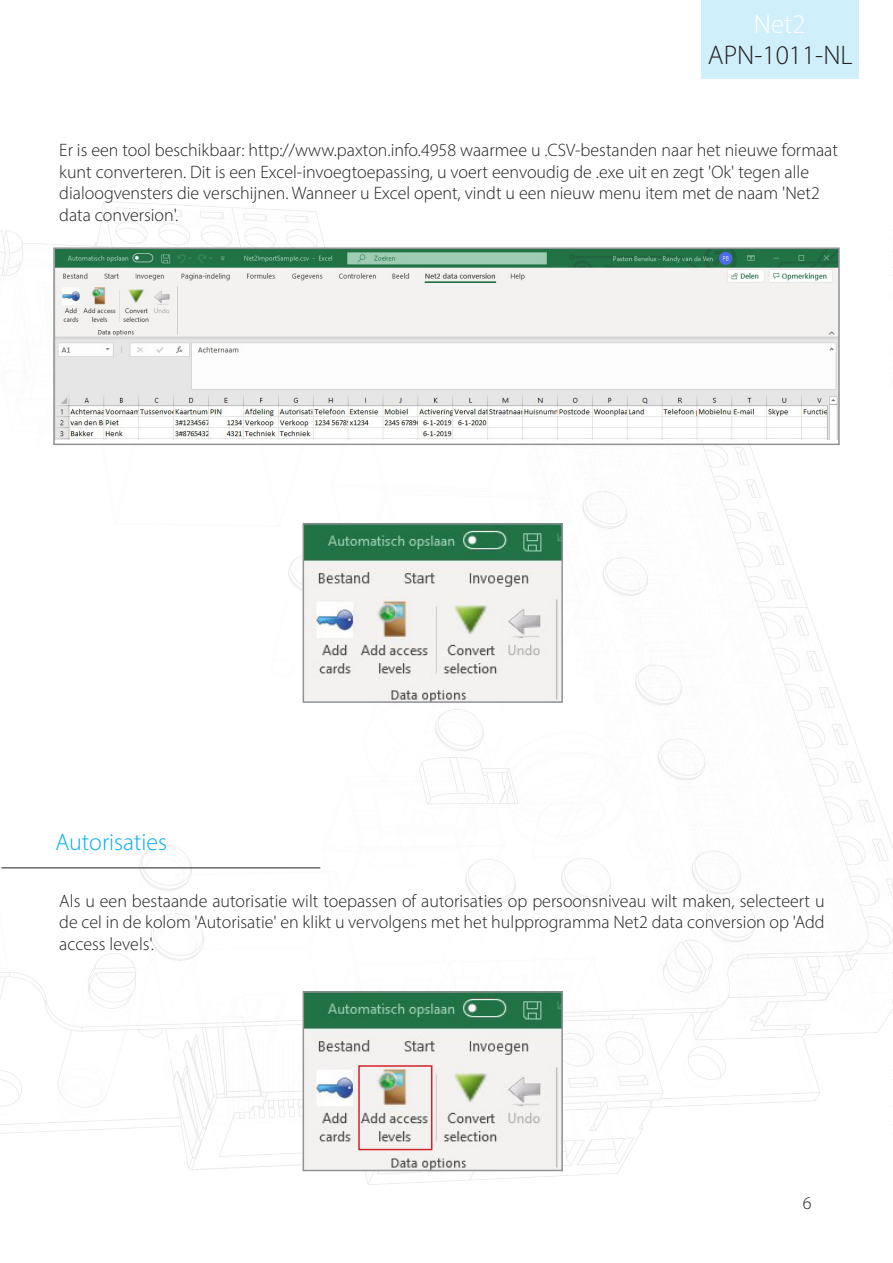
<style>
.page{position:relative;width:893px;height:1263px;background:#fff}
.page>*{position:absolute;margin:0;border:0;box-sizing:border-box;transform-origin:0 0}
.t1{font:300 27px "Myriad Pro";color:#231f20}
.t2{font:300 27px "Myriad Pro";color:#fff}
.Section_title{font:300 24px "Myriad Pro";color:#00aeef}
.Text{font:300 18px/21.6px "Myriad Pro";color:#231f20}
</style>
<div class="page">
<img style="left:0;top:201px;width:893px;height:984px">
<div style="left:702px;top:0;width:157px;height:79px;background:#cfeffb"></div>
<img style="left:56px;top:250px;width:781px;height:189px">
<div style="left:53px;top:247px;width:787px;height:198px;border:2px solid #919295"></div>
<img style="left:306px;top:526px;width:254px;height:174px">
<div style="left:303px;top:523px;width:260px;height:180px;border:2px solid #919295"></div>
<hr style="left:1px;top:868px;width:319px;height:1px;background:#231f20">
<img style="left:306px;top:994px;width:254px;height:174px">
<div style="left:303px;top:991px;width:260px;height:180px;border:2px solid #919295"></div>
<div style="left:358px;top:1065px;width:74px;height:85px;border:2px solid #d1232a"></div>
<h1 class="t2" style="left:754px;top:8px;width:53px">Net2</h1>
<h1 class="t1" style="left:708px;top:39px;width:146px">APN-1011-NL</h1>
<p class="Text" style="left:59px;top:139px;width:780px">Er is een tool beschikbaar: http://www.paxton.info.4958 waarmee u .CSV-bestanden naar het nieuwe formaat kunt converteren. Dit is een Excel-invoegtoepassing, u voert eenvoudig de .exe uit en zegt 'Ok' tegen alle dialoogvensters die verschijnen. Wanneer u Excel opent, vindt u een nieuw menu item met de naam 'Net2 data conversion'.</p>
<p class="Section_title" style="left:55px;top:827px;width:113px">Autorisaties</p>
<p class="Text" style="left:59px;top:890px;width:767px;text-align:justify">Als u een bestaande autorisatie wilt toepassen of autorisaties op persoonsniveau wilt maken, selecteert u de cel in de kolom 'Autorisatie' en klikt u vervolgens met het hulpprogramma Net2 data conversion op 'Add access levels'.</p>
<p class="Text" style="left:803px;top:1192px;width:10px">6</p>
</div>
